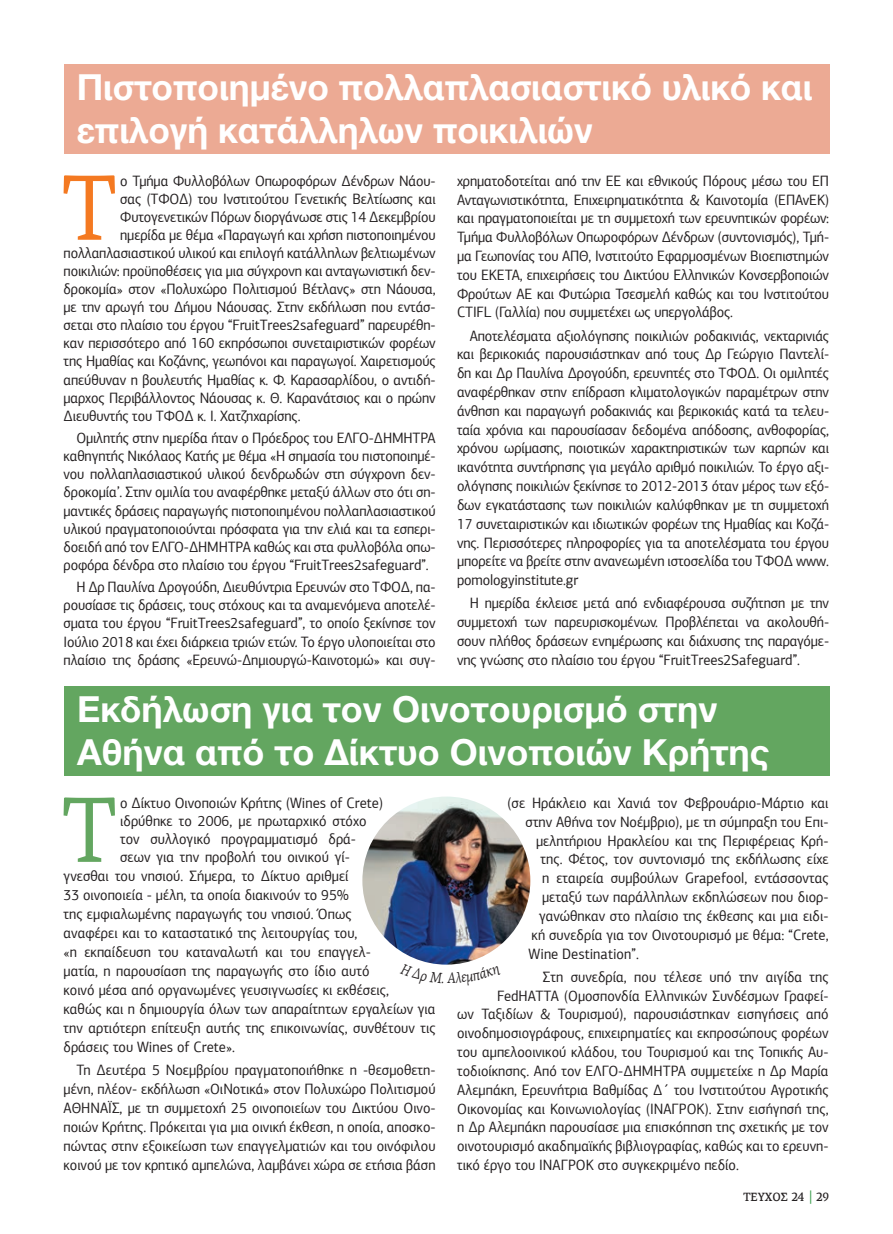
<style>
.page{position:relative;width:893px;height:1234px;background:#fff}
.page>*{position:absolute;margin:0;border:0;box-sizing:border-box;transform-origin:0 0}
.KEIMENO{font:93.3px "PF Agora Serif Pro";color:#f47921;scale:.94 1}
.KEIMENO-2{font:93.3px "PF Agora Serif Pro";color:#63a660;scale:.94 1}
.TITLOS_MIKROS{font:700 36px/43.2px "Helvetica Neue LTW1 G";color:#fff}
.KEIMENO-3{font:15px/18.8px "PF Agora Sans Pro";color:#231f20;text-align:justify;scale:.94 1}
.t1{font:500 12px "PF Agora Serif Pro";color:#231f20;scale:.94 1}
.s1{font-size:15px;color:#329945}
</style>
<div class="page">
<div style="left:64px;top:64px;width:765px;height:89px;background:#ecaa94"></div>
<div style="left:64px;top:685px;width:766px;height:90px;background:#63a660"></div>
<img style="left:362px;top:796px;width:168px;height:168px;border-radius:84px">
<svg style="left:430px;top:963px;width:32px;height:2px"></svg>
<p class="TITLOS_MIKROS" style="left:77px;top:65px;width:737px">Πιστοποιημένο πολλαπλασιαστικό υλικό και επιλογή κατάλληλων ποικιλιών</p>
<p class="KEIMENO" style="left:63px;top:152px;width:58px">Τ</p>
<p class="KEIMENO-3" style="left:120px;top:171px;width:337px">ο Τμήμα Φυλλοβόλων Οπωροφόρων Δένδρων Νάου-</p>
<p class="KEIMENO-3" style="left:457px;top:171px;width:397px">χρηματοδοτείται από την ΕΕ και εθνικούς Πόρους μέσω του ΕΠ Ανταγωνιστικότητα, Επιχειρηματικότητα &amp; Καινοτομία (ΕΠΑνΕΚ) και πραγματοποιείται με τη συμμετοχή των ερευνητικών φορέων:<br>Τμήμα Φυλλοβόλων Οπωροφόρων Δένδρων (συντονισμός), Τμή&shy;μα Γεωπονίας του ΑΠΘ, Ινστιτούτο Εφαρμοσμένων Βιοεπιστημών του ΕΚΕΤΑ, επιχειρήσεις του Δικτύου Ελληνικών Κονσερβοποιών Φρούτων ΑΕ και Φυτώρια Τσεσμελή καθώς και του Ινστιτούτου CTIFL (Γαλλία) που συμμετέχει ως υπεργολάβος.</p>
<p class="KEIMENO-3" style="left:457px;top:326px;width:397px;text-indent:13px">Αποτελέσματα αξιολόγησης ποικιλιών ροδακινιάς, νεκταρινιάς και βερικοκιάς παρουσιάστηκαν από τους Δρ Γεώργιο Παντελί&shy;δη και Δρ Παυλίνα Δρογούδη, ερευνητές στο ΤΦΟΔ. Οι ομιλητές αναφέρθηκαν στην επίδραση κλιματολογικών παραμέτρων στην άνθηση και παραγωγή ροδακινιάς και βερικοκιάς κατά τα τελευ&shy;ταία χρόνια και παρουσίασαν δεδομένα απόδοσης, ανθοφορίας, χρόνου ωρίμασης, ποιοτικών χαρακτηριστικών των καρπών και ικανότητα συντήρησης για μεγάλο αριθμό ποικιλιών. Το έργο αξι&shy;ολόγησης ποικιλιών ξεκίνησε το 2012-2013 όταν μέρος των εξό&shy;δων εγκατάστασης των ποικιλιών καλύφθηκαν με τη συμμετοχή 17 συνεταιριστικών και ιδιωτικών φορέων της Ημαθίας και Κοζά&shy;νης. Περισσότερες πληροφορίες για τα αποτελέσματα του έργου μπορείτε να βρείτε στην ανανεωμένη ιστοσελίδα του ΤΦΟΔ www. pomologyinstitute.gr</p>
<p class="KEIMENO-3" style="left:457px;top:593px;width:397px;text-indent:13px">Η ημερίδα έκλεισε μετά από ενδιαφέρουσα συζήτηση με την συμμετοχή των παρευρισκομένων. Προβλέπεται να ακολουθή&shy;σουν πλήθος δράσεων ενημέρωσης και διάχυσης της παραγόμε&shy;νης γνώσης στο πλαίσιο του έργου “FruitTrees2Safeguard”.</p>
<p class="TITLOS_MIKROS" style="left:77px;top:687px;width:694px">Εκδήλωση για τον Οινοτουρισμό στην<br>Αθήνα από το Δίκτυο Οινοποιών Κρήτης</p>
<p class="KEIMENO-2" style="left:63px;top:774px;width:58px">Τ</p>
<p class="KEIMENO-3" style="left:120px;top:793px;width:281px">ο Δίκτυο Οινοποιών Κρήτης (Wines of Crete)</p>
<p class="KEIMENO-3" style="left:120px;top:189px;width:337px">σας (ΤΦΟΔ) του Ινστιτούτου Γενετικής Βελτίωσης και</p>
<p class="KEIMENO-3" style="left:120px;top:207px;width:337px">Φυτογενετικών Πόρων διοργάνωσε στις 14 Δεκεμβρίου</p>
<p class="KEIMENO-3" style="left:120px;top:225px;width:337px">ημερίδα με θέμα «Παραγωγή και χρήση πιστοποιημένου</p>
<p class="KEIMENO-3" style="left:64px;top:243px;width:397px">πολλαπλασιαστικού υλικού και επιλογή κατάλληλων βελτιωμένων</p>
<p class="KEIMENO-3" style="left:64px;top:261px;width:397px">ποικιλιών: προϋποθέσεις για μια σύγχρονη και ανταγωνιστική δεν-</p>
<p class="KEIMENO-3" style="left:64px;top:279px;width:397px">δροκομία» στον «Πολυχώρο Πολιτισμού Βέτλανς» στη Νάουσα,</p>
<p class="KEIMENO-3" style="left:64px;top:297px;width:397px">με την αρωγή του Δήμου Νάουσας. Στην εκδήλωση που εντάσ-</p>
<p class="KEIMENO-3" style="left:64px;top:316px;width:397px">σεται στο πλαίσιο του έργου “FruitΤrees2safeguard” παρευρέθη-</p>
<p class="KEIMENO-3" style="left:64px;top:334px;width:397px">καν περισσότερο από 160 εκπρόσωποι συνεταιριστικών φορέων</p>
<p class="KEIMENO-3" style="left:64px;top:352px;width:397px">της Ημαθίας και Κοζάνης, γεωπόνοι και παραγωγοί. Χαιρετισμούς</p>
<p class="KEIMENO-3" style="left:64px;top:370px;width:397px">απεύθυναν η βουλευτής Ημαθίας κ. Φ. Καρασαρλίδου, ο αντιδή-</p>
<p class="KEIMENO-3" style="left:64px;top:388px;width:397px">μαρχος Περιβάλλοντος Νάουσας κ. Θ. Καρανάτσιος και ο πρώην</p>
<p class="KEIMENO-3" style="left:64px;top:406px;width:254px">Διευθυντής του ΤΦΟΔ κ. Ι. Χατζηχαρίσης.</p>
<p class="KEIMENO-3" style="left:64px;top:429px;width:397px;line-height:18.1px;text-indent:13px">Ομιλητής στην ημερίδα ήταν ο Πρόεδρος του ΕΛΓΟ-ΔΗΜΗΤΡΑ καθηγητής Νικόλαος Κατής με θέμα «Η σημασία του πιστοποιημέ&shy;νου πολλαπλασιαστικού υλικού δενδρωδών στη σύγχρονη δεν&shy;δροκομία’. Στην ομιλία του αναφέρθηκε μεταξύ άλλων στο ότι ση&shy;μαντικές δράσεις παραγωγής πιστοποιημένου πολλαπλασιαστικού υλικού πραγματοποιούνται πρόσφατα για την ελιά και τα εσπερι&shy;δοειδή από τον ΕΛΓΟ-ΔΗΜΗΤΡΑ καθώς και στα φυλλοβόλα οπω&shy;ροφόρα δένδρα στο πλαίσιο του έργου “FruitTrees2safeguard”.</p>
<p class="KEIMENO-3" style="left:64px;top:578px;width:397px;line-height:18.1px;text-indent:13px">Η Δρ Παυλίνα Δρογούδη, Διευθύντρια Ερευνών στο ΤΦΟΔ, πα&shy;ρουσίασε τις δράσεις, τους στόχους και τα αναμενόμενα αποτελέ&shy;σματα του έργου “FruitTrees2safeguard”, το οποίο ξεκίνησε τον Ιούλιο 2018 και έχει διάρκεια τριών ετών. Το έργο υλοποιείται στο πλαίσιο της δράσης «Ερευνώ-Δημιουργώ-Καινοτομώ» και συγ-</p>
<p class="KEIMENO-3" style="left:508px;top:793px;width:343px">(σε Ηράκλειο και Χανιά τον Φεβρουάριο-Μάρτιο και</p>
<p class="KEIMENO-3" style="left:526px;top:812px;width:324px">στην Αθήνα τον Νοέμβριο), με τη σύμπραξη του Επι-</p>
<p class="KEIMENO-3" style="left:536px;top:830px;width:313px">μελητήριου Ηρακλείου και της Περιφέρειας Κρή-</p>
<p class="KEIMENO-3" style="left:541px;top:849px;width:308px">της. Φέτος, τον συντονισμό της εκδήλωσης είχε</p>
<p class="KEIMENO-3" style="left:542px;top:868px;width:306px">η εταιρεία συμβούλων Grapefool, εντάσσοντας</p>
<p class="KEIMENO-3" style="left:542px;top:887px;width:306px">μεταξύ των παράλληλων εκδηλώσεων που διορ-</p>
<p class="KEIMENO-3" style="left:539px;top:906px;width:309px">γανώθηκαν στο πλαίσιο της έκθεσης και μια ειδι-</p>
<p class="KEIMENO-3" style="left:532px;top:925px;width:317px">κή συνεδρία για τον Οινοτουρισμό με θέμα: “Crete,</p>
<p class="KEIMENO-3" style="left:529px;top:943px;width:119px">Wine Destination”.</p>
<p class="KEIMENO-3" style="left:543px;top:966px;width:305px">Στη συνεδρία, που τέλεσε υπό την αιγίδα της</p>
<p class="KEIMENO-3" style="left:497px;top:985px;width:354px">FedHATTA (Ομοσπονδία Ελληνικών Συνδέσμων Γραφεί-</p>
<p class="KEIMENO-3" style="left:457px;top:1004px;width:397px">ων Ταξιδίων &amp; Τουρισμού), παρουσιάστηκαν εισηγήσεις από</p>
<p class="KEIMENO-3" style="left:457px;top:1023px;width:397px">οινοδημοσιογράφους, επιχειρηματίες και εκπροσώπους φορέων</p>
<p class="KEIMENO-3" style="left:457px;top:1042px;width:397px">του αμπελοοινικού κλάδου, του Τουρισμού και της Τοπικής Αυ-</p>
<p class="KEIMENO-3" style="left:457px;top:1061px;width:397px">τοδιοίκησης. Από τον ΕΛΓΟ-ΔΗΜΗΤΡΑ συμμετείχε η Δρ Μαρία</p>
<p class="KEIMENO-3" style="left:457px;top:1079px;width:397px">Αλεμπάκη, Ερευνήτρια Βαθμίδας Δ΄ του Ινστιτούτου Αγροτικής</p>
<p class="KEIMENO-3" style="left:457px;top:1098px;width:397px">Οικονομίας και Κοινωνιολογίας (ΙΝΑΓΡΟΚ). Στην εισήγησή της,</p>
<p class="KEIMENO-3" style="left:457px;top:1117px;width:397px">η Δρ Αλεμπάκη παρουσίασε μια επισκόπηση της σχετικής με τον</p>
<p class="KEIMENO-3" style="left:457px;top:1136px;width:397px">οινοτουρισμό ακαδημαϊκής βιβλιογραφίας, καθώς και το ερευνη-</p>
<p class="KEIMENO-3" style="left:457px;top:1155px;width:301px">τικό έργο του ΙΝΑΓΡΟΚ στο συγκεκριμένο πεδίο.</p>
<p class="KEIMENO-3" style="left:120px;top:811px;width:264px">ιδρύθηκε το 2006, με πρωταρχικό στόχο</p>
<p class="KEIMENO-3" style="left:120px;top:829px;width:252px">τον συλλογικό προγραμματισμό δρά-</p>
<p class="KEIMENO-3" style="left:120px;top:847px;width:246px">σεων για την προβολή του οινικού γί-</p>
<p class="KEIMENO-3" style="left:64px;top:866px;width:305px">γνεσθαι του νησιού. Σήμερα, το Δίκτυο αριθμεί</p>
<p class="KEIMENO-3" style="left:64px;top:885px;width:305px">33 οινοποιεία - μέλη, τα οποία διακινούν το 95%</p>
<p class="KEIMENO-3" style="left:64px;top:904px;width:308px">της εμφιαλωμένης παραγωγής του νησιού. Όπως</p>
<p class="KEIMENO-3" style="left:64px;top:923px;width:314px">αναφέρει και το καταστατικό της λειτουργίας του,</p>
<p class="KEIMENO-3" style="left:64px;top:942px;width:329px">«η εκπαίδευση του καταναλωτή και του επαγγελ-</p>
<p class="KEIMENO-3" style="left:64px;top:961px;width:327px">ματία, η παρουσίαση της παραγωγής στο ίδιο αυτό</p>
<p class="KEIMENO-3" style="left:64px;top:980px;width:348px">κοινό μέσα από οργανωμένες γευσιγνωσίες κι εκθέσεις,</p>
<p class="KEIMENO-3" style="left:64px;top:999px;width:397px">καθώς και η δημιουργία όλων των απαραίτητων εργαλείων για</p>
<p class="KEIMENO-3" style="left:64px;top:1018px;width:397px">την αρτιότερη επίτευξη αυτής της επικοινωνίας, συνθέτουν τις</p>
<p class="KEIMENO-3" style="left:64px;top:1037px;width:184px">δράσεις του Wines of Crete».</p>
<p class="KEIMENO-3" style="left:64px;top:1060px;width:397px;text-indent:13px">Τη Δευτέρα 5 Νοεμβρίου πραγματοποιήθηκε η -θεσμοθετη&shy;μένη, πλέον- εκδήλωση «ΟιΝοτικά» στον Πολυχώρο Πολιτισμού ΑΘΗΝΑΪΣ, με τη συμμετοχή 25 οινοποιείων του Δικτύου Οινο&shy;ποιών Κρήτης. Πρόκειται για μια οινική έκθεση, η οποία, αποσκο&shy;πώντας στην εξοικείωση των επαγγελματιών και του οινόφιλου κοινού με τον κρητικό αμπελώνα, λαμβάνει χώρα σε ετήσια βάση</p>
<p class="t1" style="left:743px;top:1189px;width:93px">ΤΕΥΧΟΣ 24 <span class="s1">|</span> 29</p>
</div>
